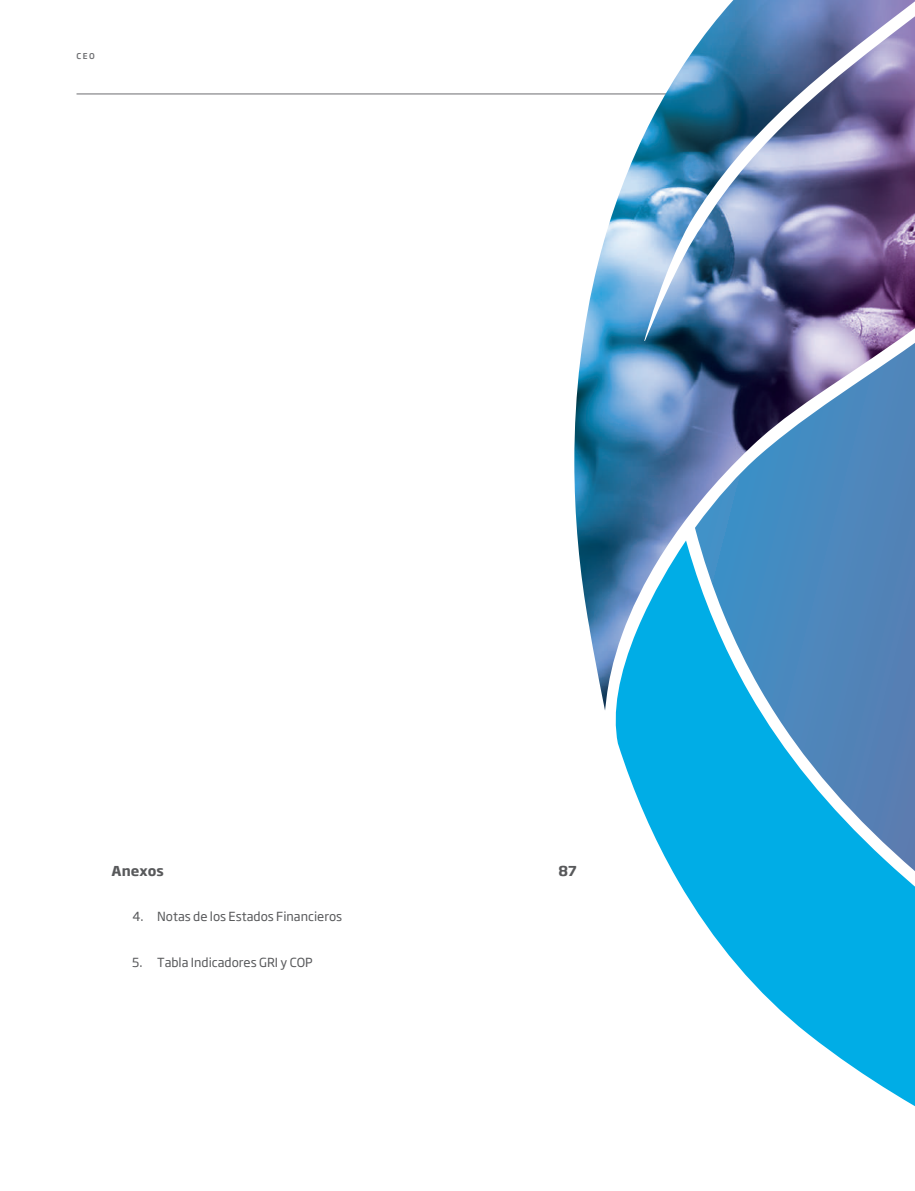
<style>
.page{position:relative;width:915px;height:1191px;background:#fff}
.page>*{position:absolute;margin:0;border:0;box-sizing:border-box;transform-origin:0 0}
.t1{font:700 13.5px "Soho Gothic Pro";color:#58595b}
.t2{font:12.45px "Soho Gothic Pro";color:#58595b}
.t3{font:500 7.95px "Soho Gothic Pro";color:#6c6d70}
</style>
<div class="page">
<hr style="left:76px;top:94px;width:762px;height:1px;background:#6c6d70">
<svg style="left:615px;top:710px;width:299px;height:396px;fill:#00ade6"></svg>
<svg style="left:694px;top:710px;width:220px;height:161px;background:#2ea3d6"></svg>
<img style="left:574px;top:0;width:340px;height:710px">
<p class="t3" style="left:76px;top:50px;width:20px">CEO</p>
<p class="t1" style="left:111px;top:860px;width:54px">Anexos</p>
<p class="t1" style="left:558px;top:860px;width:20px">87</p>
<p class="t2" style="left:132px;top:907px;width:211px">4. Notas de los Estados Financieros</p>
<p class="t2" style="left:132px;top:952px;width:182px">5. Tabla Indicadores GRI y COP</p>
</div>
